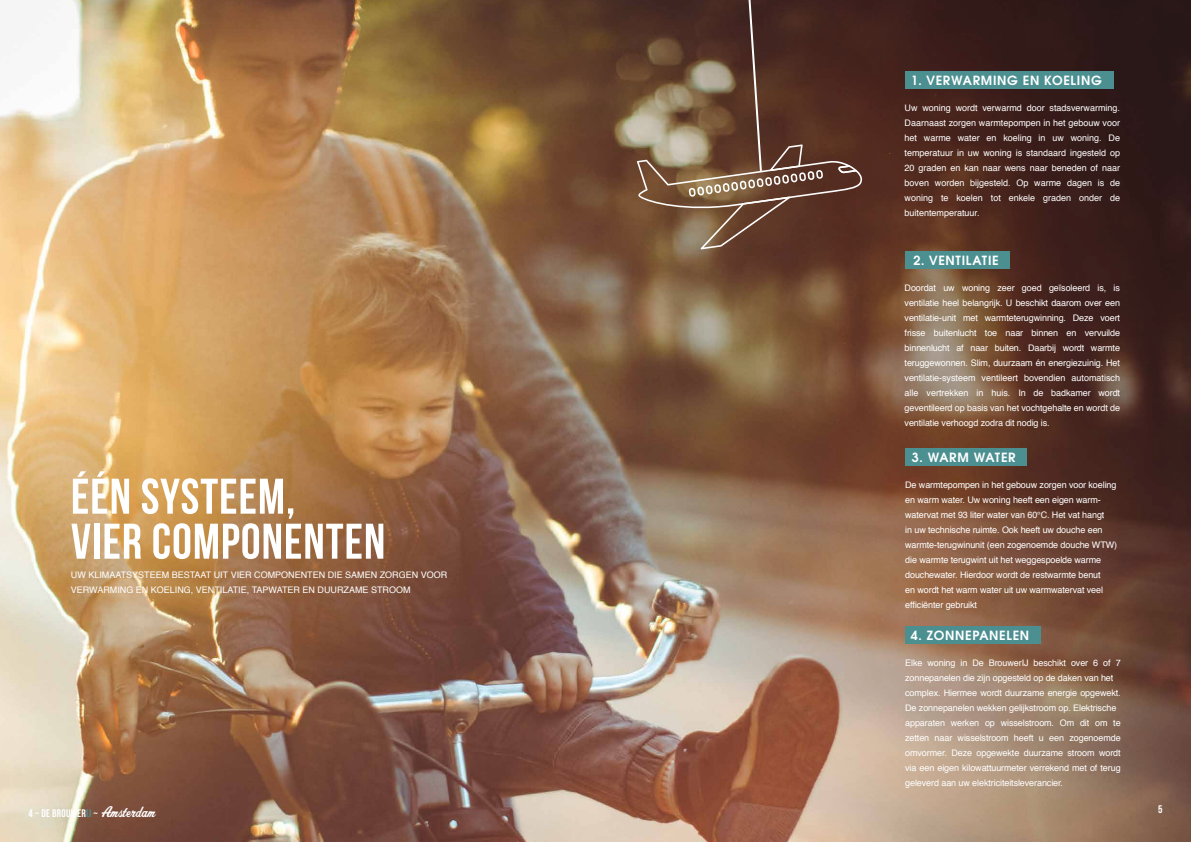
<style>
.page{position:relative;width:1191px;height:842px;background:#fff}
.page>*{position:absolute;margin:0;border:0;box-sizing:border-box;transform-origin:0 0}
.t1{font:50px/45px "Bebas Neue";letter-spacing:.02em;color:#fff}
.t2{font:600 14px "Avant Garde ITC";letter-spacing:.05em;color:#fff}
.t3{font:11px "Bebas Neue";letter-spacing:.02em;color:#fff}
.t4{font:9px/15px "Helvetica";letter-spacing:-.01em;color:#fff}
.s1{color:#4c8f91}
.s2{font-family:"Aktuelle";font-size:17px}
</style>
<div class="page">
<img style="left:0;top:0;width:1191px;height:842px">
<div style="left:904px;top:71px;width:209px;height:18px;background:#4c8f91"></div>
<svg style="left:637px;top:0;width:225px;height:249px;background:#684939"></svg>
<div style="left:904px;top:251px;width:105px;height:18px;background:#4c8f91"></div>
<div style="left:905px;top:448px;width:121px;height:18px;background:#4c8f91"></div>
<div style="left:905px;top:626px;width:135px;height:18px;background:#4c8f91"></div>
<h1 class="t1" style="left:71px;top:473px;width:316px">ÉÉN SYSTEEM,<br>VIER COMPONENTEN</h1>
<p class="t4" style="left:71px;top:568px;width:378px">UW KLIMAATSYSTEEM BESTAAT UIT VIER COMPONENTEN DIE SAMEN ZORGEN VOOR<br>VERWARMING EN KOELING, VENTILATIE, TAPWATER EN DUURZAME STROOM</p>
<p class="t3" style="left:28px;top:807px;width:128px">4 ~ DE BROUWER<span class="s1">IJ</span> ~ <span class="s2">Amsterdam</span></p>
<h2 class="t2" style="left:911px;top:72px;width:192px">1. VERWARMING EN KOELING</h2>
<p class="t4" style="left:904px;top:101px;width:217px;text-align:justify">Uw woning wordt verwarmd door stadsverwarming.<br>Daarnaast zorgen warmtepompen in het gebouw voor het warme water en koeling in uw woning. De temperatuur in uw woning is standaard ingesteld op 20 graden en kan naar wens naar beneden of naar boven worden bijgesteld. Op warme dagen is de woning te koelen tot enkele graden onder de buitentemperatuur.</p>
<h2 class="t2" style="left:913px;top:252px;width:87px">2. VENTILATIE</h2>
<p class="t4" style="left:904px;top:281px;width:217px;text-align:justify">Doordat uw woning zeer goed geïsoleerd is, is ventilatie heel belangrijk. U beschikt daarom over een ventilatie-unit met warmteterugwinning. Deze voert frisse buitenlucht toe naar binnen en vervuilde binnenlucht af naar buiten. Daarbij wordt warmte teruggewonnen. Slim, duurzaam én energiezuinig. Het ventilatie-systeem ventileert bovendien automatisch alle vertrekken in huis. In de badkamer wordt geventileerd op basis van het vochtgehalte en wordt de ventilatie verhoogd zodra dit nodig is.</p>
<h2 class="t2" style="left:911px;top:449px;width:105px">3. WARM WATER</h2>
<p class="t4" style="left:905px;top:478px;width:213px">De warmtepompen in het gebouw zorgen voor koeling en warm water. Uw woning heeft een eigen warm&shy;watervat met 93 liter water van 60°C. Het vat hangt<br>in uw technische ruimte. Ook heeft uw douche een warmte-terugwinunit (een zogenoemde douche WTW) die warmte terugwint uit het weggespoelde warme douchewater. Hierdoor wordt de restwarmte benut<br>en wordt het warm water uit uw warmwatervat veel efficiënter gebruikt</p>
<h2 class="t2" style="left:911px;top:627px;width:120px">4. ZONNEPANELEN</h2>
<p class="t4" style="left:905px;top:656px;width:217px">Elke woning in De BrouwerIJ beschikt over 6 of 7 zonnepanelen die zijn opgesteld op de daken van het complex. Hiermee wordt duurzame energie opgewekt.<br>De zonnepanelen wekken gelijkstroom op. Elektrische apparaten werken op wisselstroom. Om dit om te zetten naar wisselstroom heeft u een zogenoemde omvormer. Deze opgewekte duurzame stroom wordt via een eigen kilowattuurmeter verrekend met of terug geleverd aan uw elektriciteitsleverancier.</p>
<p class="t3" style="left:1158px;top:803px;width:6px">5</p>
</div>
